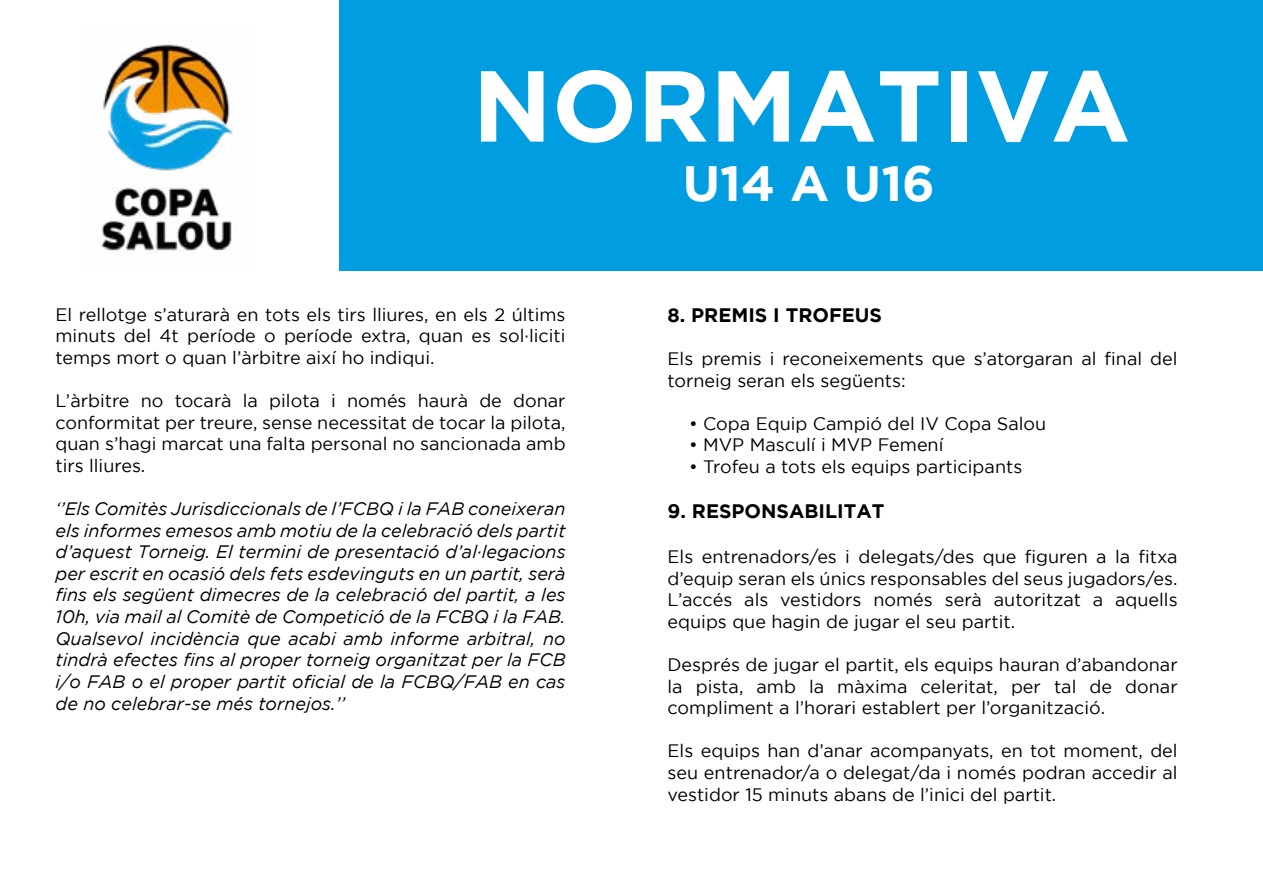
<style>
.page{position:relative;width:1263px;height:893px;background:#fff}
.page>*{position:absolute;margin:0;border:0;box-sizing:border-box;transform-origin:0 0}
.t1{font:700 100.5px "Gotham";color:#fff}
.t2{font:700 49.5px "Gotham";color:#fff}
.t3{font:700 19.5px "Gotham";color:#000}
.t4{font:18px/21.6px "Gotham";color:#000;text-align:justify}
.t5{font:italic 18px/21.6px "Gotham";color:#000;text-align:justify}
</style>
<div class="page">
<div style="left:340px;top:0;width:923px;height:270px;background:#009ee0"></div>
<img style="left:101px;top:44px;width:134px;height:210px">
<h1 class="t1" style="left:472px;top:48px;width:659px">NORMATIVA</h1>
<h2 class="t2" style="left:683px;top:155px;width:254px">U14 A U16</h2>
<p class="t4" style="left:56px;top:303px;width:512px">El rellotge s’aturarà en tots els tirs lliures, en els 2 últims minuts del 4t període o període extra, quan es sol·liciti temps mort o quan l’àrbitre així ho indiqui.</p>
<p class="t4" style="left:56px;top:390px;width:512px">L’àrbitre no tocarà la pilota i només haurà de donar conformitat per treure, sense necessitat de tocar la pilota, quan s’hagi marcat una falta personal no sancionada amb tirs lliures.</p>
<p class="t5" style="left:56px;top:498px;width:512px">‘’Els Comitès Jurisdiccionals de l’FCBQ i la FAB coneixeran els informes emesos amb motiu de la celebració dels partit d’aquest Torneig. El termini de presentació d’al·legacions per escrit en ocasió dels fets esdevinguts en un partit, serà fins els següent dimecres de la celebració del partit, a les 10h, via mail al Comitè de Competició de la FCBQ i la FAB.<br>Qualsevol incidència que acabi amb informe arbitral, no tindrà efectes fins al proper torneig organitzat per la FCB i/o FAB o el proper partit oficial de la FCBQ/FAB en cas de no celebrar-se més tornejos.’’</p>
<p class="t3" style="left:668px;top:304px;width:216px">8. PREMIS I TROFEUS</p>
<p class="t4" style="left:668px;top:347px;width:512px">Els premis i reconeixements que s’atorgaran al final del torneig seran els següents:</p>
<p class="t4" style="left:689px;top:412px;width:359px">• Copa Equip Campió del IV Copa Salou</p>
<p class="t4" style="left:689px;top:434px;width:256px">• MVP Masculí i MVP Femení</p>
<p class="t4" style="left:689px;top:455px;width:335px">• Trofeu a tots els equips participants</p>
<p class="t3" style="left:668px;top:500px;width:218px">9. RESPONSABILITAT</p>
<p class="t4" style="left:668px;top:545px;width:512px">Els entrenadors/es i delegats/des que figuren a la fitxa d’equip seran els únics responsables del seus jugadors/es.<br>L’accés als vestidors només serà autoritzat a aquells equips que hagin de jugar el seu partit.</p>
<p class="t4" style="left:668px;top:653px;width:512px">Després de jugar el partit, els equips hauran d’abandonar la pista, amb la màxima celeritat, per tal de donar compliment a l’horari establert per l’organització.</p>
<p class="t4" style="left:668px;top:740px;width:512px">Els equips han d’anar acompanyats, en tot moment, del seu entrenador/a o delegat/da i només podran accedir al vestidor 15 minuts abans de l’inici del partit.</p>
</div>
